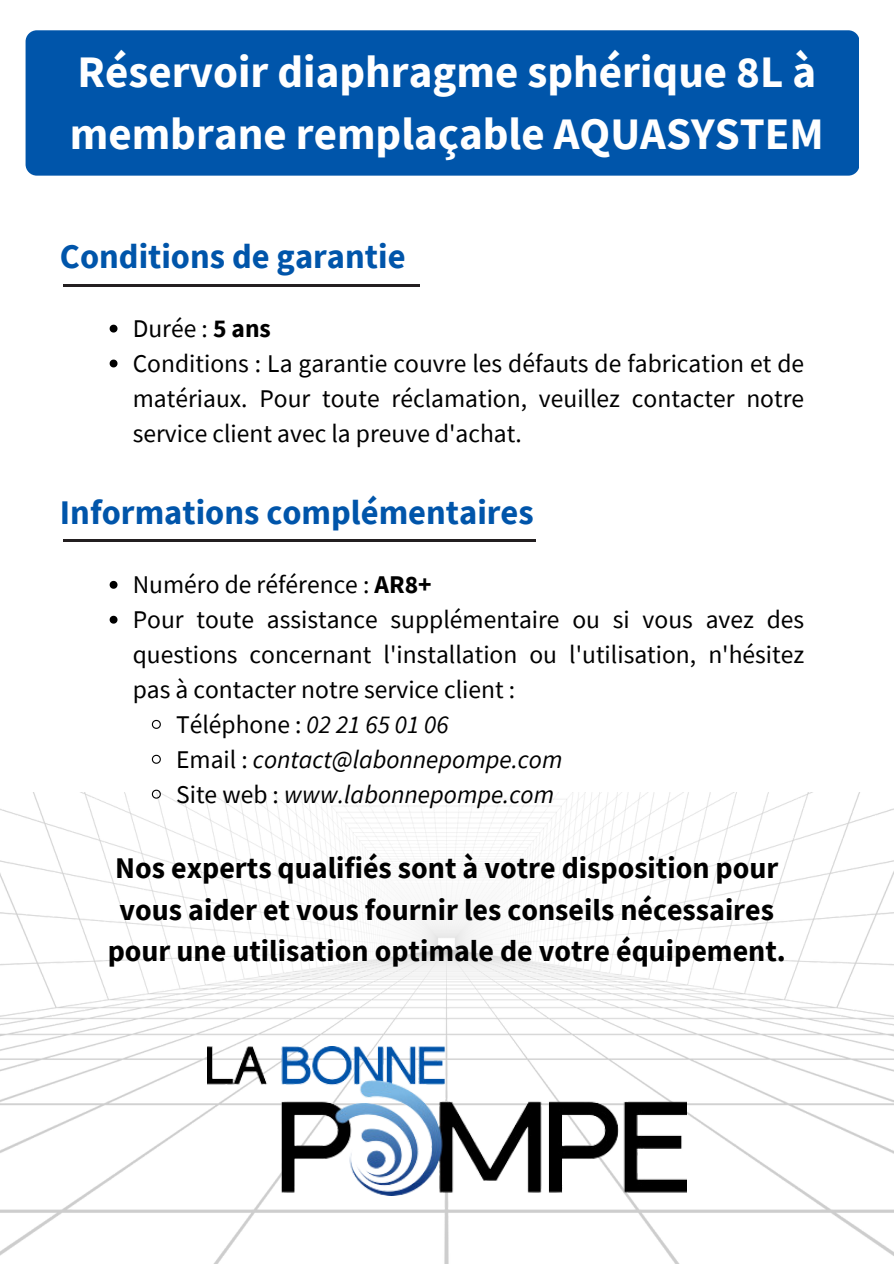
<style>
.page{position:relative;width:894px;height:1264px;background:#fff}
.page>*{position:absolute;margin:0;border:0;box-sizing:border-box;transform-origin:0 0}
.t1{font:700 45px/61.8px "Source Sans Pro";color:#fff}
.t2{font:700 34.5px "Source Sans Pro";color:#05a}
.t3{font:700 30px/41.7px "Source Sans Pro";color:#000;text-align:center}
.t4{font:25.5px/34.8px "Source Sans Pro";color:#000;text-align:justify}
.t5{font:italic 25.5px "Source Sans Pro";color:#000}
.s1{font-weight:700}
.s2{font-style:italic}
.s3{font-style:normal}
</style>
<div class="page">
<img style="left:0;top:792px;width:893px;height:471px">
<svg style="left:110px;top:581px;width:7px;height:7px"></svg>
<svg style="left:110px;top:615px;width:7px;height:8px"></svg>
<svg style="left:151px;top:719px;width:10px;height:10px"></svg>
<svg style="left:151px;top:754px;width:10px;height:10px"></svg>
<svg style="left:151px;top:789px;width:11px;height:10px"></svg>
<img style="left:207px;top:1046px;width:479px;height:149px">
<hr style="left:63px;top:284px;width:356px;height:2px;background:#231f20">
<svg style="left:110px;top:325px;width:7px;height:7px"></svg>
<svg style="left:110px;top:359px;width:7px;height:8px"></svg>
<div style="left:26px;top:30px;width:833px;height:146px;background:#05a;border-radius:11px"></div>
<hr style="left:63px;top:539px;width:472px;height:2px;background:#231f20">
<p class="t1" style="left:70px;top:40px;width:755px">Réservoir diaphragme sphérique 8L à membrane remplaçable AQUASYSTEM</p>
<p class="t2" style="left:60px;top:234px;width:347px">Conditions de garantie</p>
<p class="t4" style="left:133px;top:310px;width:140px">Durée : <span class="s1">5 ans</span></p>
<p class="t4" style="left:133px;top:345px;width:672px">Conditions : La garantie couvre les défauts de fabrication et de matériaux. Pour toute réclamation, veuillez contacter notre service client avec la preuve d'achat.</p>
<h3 class="t2" style="left:60px;top:490px;width:475px">Informations complémentaires</h3>
<h2 class="t4" style="left:133px;top:567px;width:300px">Numéro de référence : <span class="s1">AR8+</span></h2>
<p class="t4" style="left:133px;top:601px;width:672px">Pour toute assistance supplémentaire ou si vous avez des questions concernant l'installation ou l'utilisation, n'hésitez pas à contacter notre service client :</p>
<p class="t4" style="left:176px;top:706px;width:274px">Téléphone : <span class="s2">02 21 65 01 06</span></p>
<p class="t5" style="left:176px;top:742px;width:388px"><span class="s3">Email :</span> contact@labonnepompe.com</p>
<h2 class="t5" style="left:176px;top:777px;width:379px"><span class="s3">Site web :</span> www.labonnepompe.com</h2>
<p class="t3" style="left:108px;top:846px;width:679px">Nos experts qualifiés sont à votre disposition pour vous aider et vous fournir les conseils nécessaires pour une utilisation optimale de votre équipement.</p>
</div>
